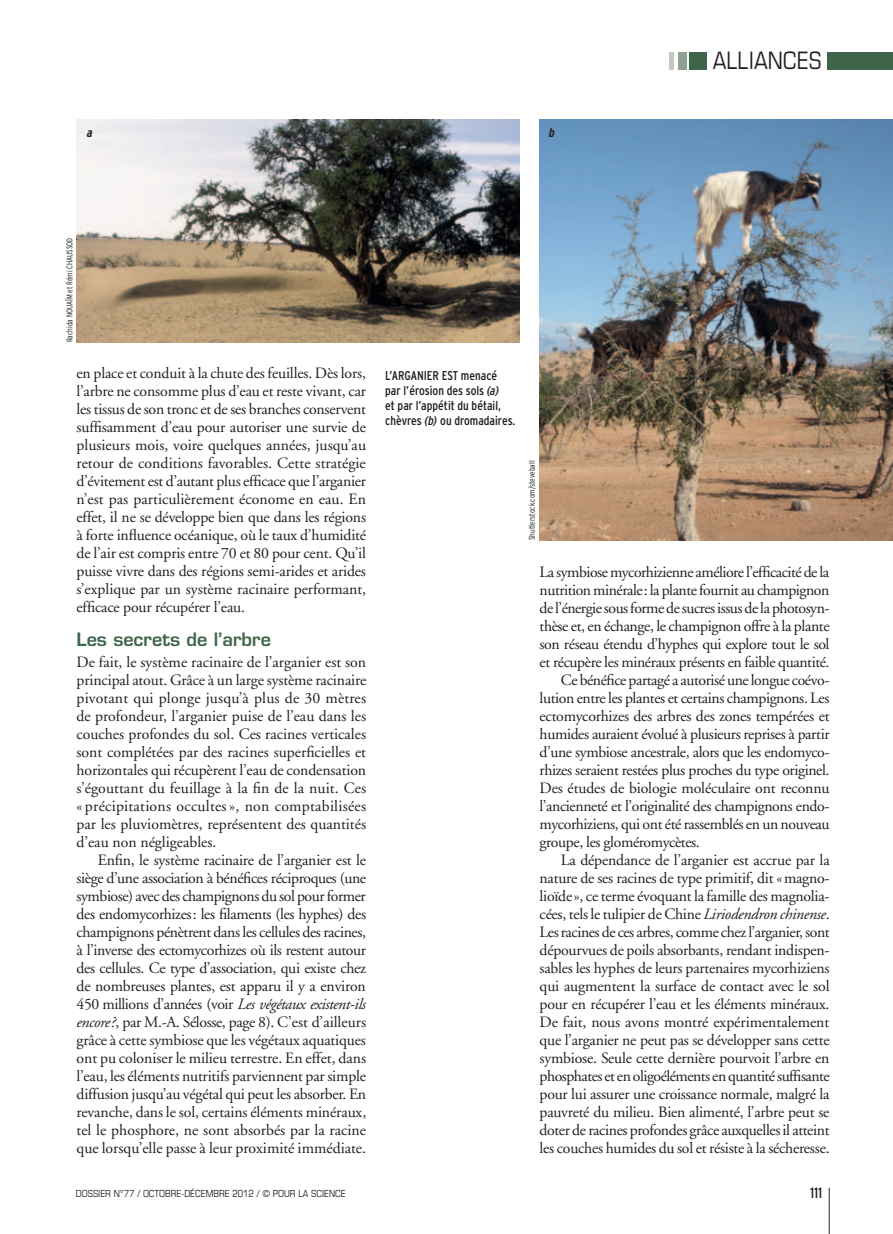
<style>
.page{position:relative;width:893px;height:1234px;background:#fff}
.page>*{position:absolute;margin:0;border:0;box-sizing:border-box;transform-origin:0 0}
.t1{font:condensed 24px "Eurostile";color:#231f20}
.t2{font:600 18px "Eurostile";color:#3e6549}
.t3{font:15.75px/18px "Adobe Garamond";letter-spacing:-.015em;color:#231f20;text-align:justify}
.t4{font:condensed 15px "Interstate";color:#231f20}
.t5{font:condensed 12.75px/15px "Interstate";color:#231f20}
.t6{font:italic 700 condensed 12.75px "Interstate";color:#231f20}
.t7{font:condensed 9.75px "Eurostile";color:#231f20}
.t8{font:300 condensed 8.25px "Interstate";color:#231f20}
.s1{font-style:italic}
</style>
<div class="page">
<img style="left:540px;top:119px;width:353px;height:421px">
<img style="left:77px;top:119px;width:443px;height:223px">
<hr style="left:829px;top:1187px;width:1px;height:46px;background:#231f20">
<div style="left:827px;top:52px;width:66px;height:17px;background:#3e6549"></div>
<div style="left:690px;top:52px;width:17px;height:17px;background:#3e6549"></div>
<div style="left:678px;top:52px;width:8px;height:17px;background:#8fa291"></div>
<div style="left:669px;top:52px;width:5px;height:17px;background:#c1cac0"></div>
<p class="t6" style="left:87px;top:125px;width:7px">a</p>
<p class="t6" style="left:549px;top:125px;width:7px">b</p>
<p class="t8" style="left:65px;top:342px;width:106px;rotate:-90deg">Rachida NOUAÏM et Rémi CHAUSSOD</p>
<h1 class="t1" style="left:713px;top:46px;width:110px">ALLIANCES</h1>
<p class="t3" style="left:77px;top:364px;width:291px">en place et conduit à la chute des feuilles. Dès lors, l’arbre ne consomme plus d’eau et reste vivant, car les tissus de son tronc et de ses branches conservent suffisamment d’eau pour autoriser une survie de plusieurs mois, voire quelques années, jusqu’au retour de conditions favorables. Cette stratégie d’évitement est d’autant plus efficace que l’arganier n’est pas particulièrement économe en eau. En effet, il ne se développe bien que dans les régions à forte influence océanique, où le taux d’humidité de l’air est compris entre 70 et 80 pour cent. Qu’il puisse vivre dans des régions semi-arides et arides s’explique par un système racinaire performant, efficace pour récupérer l’eau.</p>
<p class="t2" style="left:77px;top:628px;width:196px">Les secrets de l’arbre</p>
<p class="t3" style="left:77px;top:652px;width:291px">De fait, le système racinaire de l’arganier est son principal atout. Grâce à un large système racinaire pivotant qui plonge jusqu’à plus de 30 mètres de profondeur, l’arganier puise de l’eau dans les couches profondes du sol. Ces racines verticales sont complétées par des racines superficielles et horizontales qui récupèrent l’eau de condensation s’égouttant du feuillage à la fin de la nuit. Ces « précipitations occultes», non comptabilisées par les pluviomètres, représentent des quantités d’eau non négligeables.</p>
<p class="t3" style="left:77px;top:850px;width:291px;text-indent:21px">Enfin, le système racinaire de l’arganier est le siège d’une association à bénéfices réciproques (une symbiose) avec des champignons du sol pour former des endomycorhizes: les filaments (les hyphes) des champignons pénètrent dans les cellules des racines, à l’inverse des ectomycorhizes où ils restent autour des cellules. Ce type d’association, qui existe chez de nombreuses plantes, est apparu il y a environ 450 millions d’années (voir <span class="s1">Les végétaux existent-ils encore?</span>, par M.-A. Sélosse, page 8). C’est d’ailleurs grâce à cette symbiose que les végétaux aquatiques ont pu coloniser le milieu terrestre. En effet, dans l’eau, les éléments nutritifs parviennent par simple diffusion jusqu’au végétal qui peut les absorber. En revanche, dans le sol, certains éléments minéraux, tel le phosphore, ne sont absorbés par la racine que lorsqu’elle passe à leur proximité immédiate.</p>
<p class="t7" style="left:76px;top:1187px;width:271px">DOSSIER N°77 / OCTOBRE-DÉCEMBRE 2012 / © POUR LA SCIENCE</p>
<p class="t5" style="left:385px;top:368px;width:132px">L’arganier est menacé par l’érosion des sols <span class="s1">(a)<br></span>et par l’appétit du bétail, chèvres <span class="s1">(b)</span> ou dromadaires.</p>
<p class="t8" style="left:527px;top:540px;width:81px;rotate:-90deg">Shutterstock.com/steveball</p>
<p class="t3" style="left:540px;top:562px;width:291px">La symbiose mycorhizienne améliore l’efficacité de la</p>
<p class="t3" style="left:540px;top:580px;width:291px">nutrition minérale: la plante fournit au champignon</p>
<p class="t3" style="left:540px;top:598px;width:291px">de l’énergie sous forme de sucres issus de la photosyn-</p>
<p class="t3" style="left:540px;top:616px;width:291px">thèse et, en échange, le champignon offre à la plante</p>
<p class="t3" style="left:540px;top:634px;width:291px">son réseau étendu d’hyphes qui explore tout le sol</p>
<p class="t3" style="left:540px;top:652px;width:291px">et récupère les minéraux présents en faible quantité.</p>
<p class="t3" style="left:561px;top:670px;width:270px">Ce bénéfice partagé a autorisé une longue coévo-</p>
<p class="t3" style="left:540px;top:688px;width:291px">lution entre les plantes et certains champignons. Les</p>
<p class="t3" style="left:540px;top:707px;width:291px">ectomycorhizes des arbres des zones tempérées et</p>
<p class="t3" style="left:540px;top:725px;width:291px">humides auraient évolué à plusieurs reprises à partir</p>
<p class="t3" style="left:540px;top:743px;width:291px">d’une symbiose ancestrale, alors que les endomyco-</p>
<p class="t3" style="left:540px;top:761px;width:291px">rhizes seraient restées plus proches du type originel.</p>
<p class="t3" style="left:540px;top:779px;width:291px">Des études de biologie moléculaire ont reconnu</p>
<p class="t3" style="left:540px;top:797px;width:291px">l’ancienneté et l’originalité des champignons endo-</p>
<p class="t3" style="left:540px;top:815px;width:291px">mycorhiziens, qui ont été rassemblés en un nouveau</p>
<p class="t3" style="left:540px;top:833px;width:162px">groupe, les gloméromycètes.</p>
<p class="t3" style="left:561px;top:851px;width:270px">La dépendance de l’arganier est accrue par la</p>
<p class="t3" style="left:540px;top:869px;width:291px">nature de ses racines de type primitif, dit «magno-</p>
<p class="t3" style="left:540px;top:887px;width:291px">lioïde», ce terme évoquant la famille des magnolia-</p>
<p class="t3" style="left:540px;top:905px;width:292px">cées, tels le tulipier de Chine <span class="s1">Liriodendron chinense</span>.</p>
<p class="t3" style="left:540px;top:923px;width:292px">Les racines de ces arbres, comme chez l’arganier, sont</p>
<p class="t3" style="left:540px;top:941px;width:291px">dépourvues de poils absorbants, rendant indispen-</p>
<p class="t3" style="left:540px;top:959px;width:291px">sables les hyphes de leurs partenaires mycorhiziens</p>
<p class="t3" style="left:540px;top:977px;width:292px">qui augmentent la surface de contact avec le sol</p>
<p class="t3" style="left:540px;top:995px;width:291px">pour en récupérer l’eau et les éléments minéraux.</p>
<p class="t3" style="left:540px;top:1013px;width:291px">De fait, nous avons montré expérimentalement</p>
<p class="t3" style="left:540px;top:1031px;width:291px">que l’arganier ne peut pas se développer sans cette</p>
<p class="t3" style="left:540px;top:1049px;width:291px">symbiose. Seule cette dernière pourvoit l’arbre en</p>
<p class="t3" style="left:540px;top:1067px;width:292px">phosphates et en oligoéléments en quantité suffisante</p>
<p class="t3" style="left:540px;top:1085px;width:291px">pour lui assurer une croissance normale, malgré la</p>
<p class="t3" style="left:540px;top:1103px;width:291px">pauvreté du milieu. Bien alimenté, l’arbre peut se</p>
<p class="t3" style="left:540px;top:1121px;width:291px">doter de racines profondes grâce auxquelles il atteint</p>
<p class="t3" style="left:540px;top:1139px;width:291px">les couches humides du sol et résiste à la sécheresse.</p>
<p class="t4" style="left:810px;top:1183px;width:14px">111</p>
</div>
